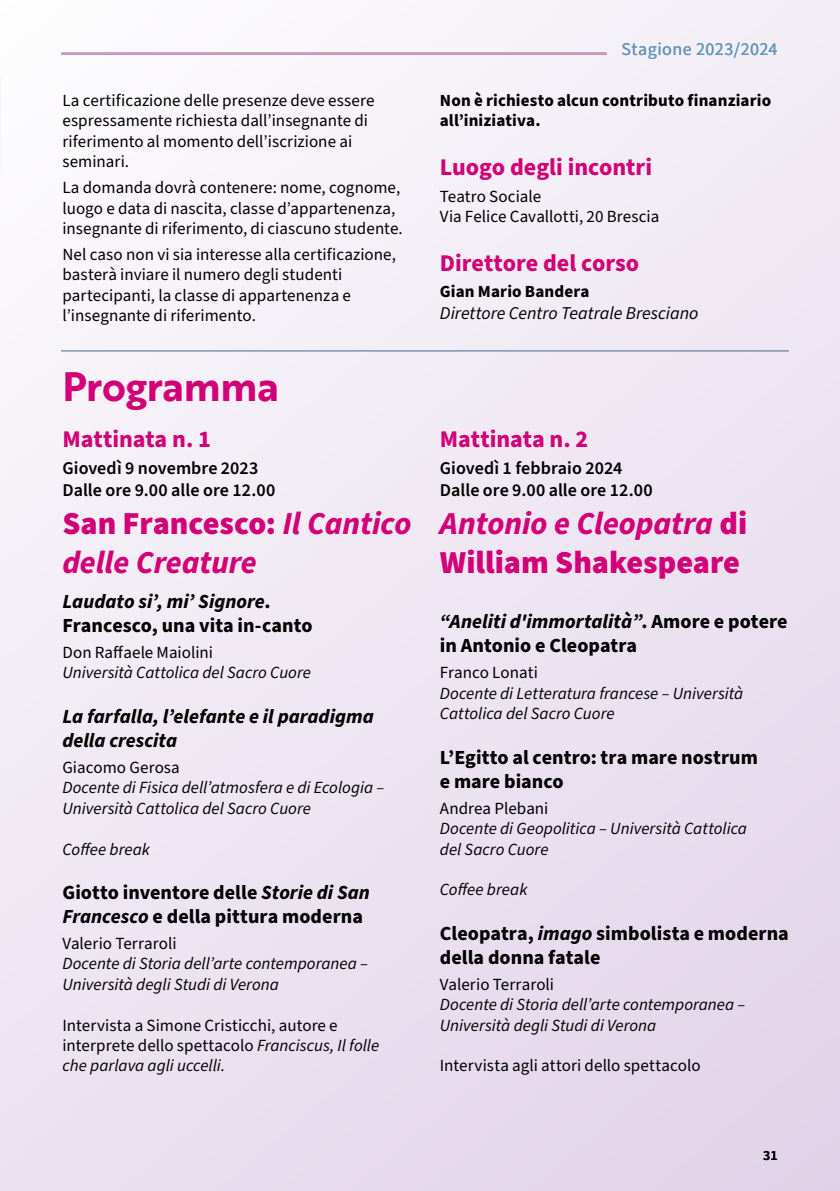
<style>
.page{position:relative;width:840px;height:1191px;background:#fff}
.page>*{position:absolute;margin:0;border:0;box-sizing:border-box;transform-origin:0 0}
.t1{font:40px "Brother 1816 Bold";letter-spacing:-.005em;color:#d20077}
.t2{font:900 32px/38.4px "Source Sans Pro";color:#d20077}
.t3{font:italic 700 32px/38.4px "Source Sans Pro";letter-spacing:-.005em;color:#d20077}
.t4{font:700 24px "Source Sans Pro";color:#d20077}
.t5{font:700 20px/24px "Source Sans Pro";color:#000}
.t6{font:italic 700 20px/24px "Source Sans Pro";color:#000}
.t7{font:600 18px/21.6px "Source Sans Pro";letter-spacing:.005em;color:#000}
.t8{font:italic 18px "Source Sans Pro";letter-spacing:-.005em;color:#000}
.t9{font:18px "Source Sans Pro";letter-spacing:.025em;color:#6595b8}
.t10{font:17px/20.4px "Source Sans Pro";letter-spacing:.005em;color:#000}
.t11{font:italic 17px/20.4px "Source Sans Pro";color:#000}
.t12{font:700 17px/20.4px "Source Sans Pro";letter-spacing:.01em;color:#000}
.t13{font:600 14px "Source Sans Pro";color:#000}
.s1{font-weight:900;font-style:normal}
.s2{font-style:italic}
.s3{font-weight:700;font-style:italic}
</style>
<div class="page">
<div style="left:0;top:0;width:839px;height:1191px;background:linear-gradient(to right,#f4f0f7,#e9dfef)"></div>
<hr style="left:62px;top:53px;width:543px;height:2px;background:#c3a3cc">
<hr style="left:0;top:77px;width:1px;height:149px;background:#ddcce5">
<hr style="left:61px;top:350px;width:727px;height:1px;background:#386f84">
<p class="t10" style="left:62px;top:90px;width:313px">La certificazione delle presenze deve essere espressamente richiesta dall’insegnante di riferimento al momento dell’iscrizione ai seminari.</p>
<p class="t10" style="left:62px;top:178px;width:341px">La domanda dovrà contenere: nome, cognome, luogo e data di nascita, classe d’appartenenza, insegnante di riferimento, di ciascuno studente.</p>
<p class="t10" style="left:62px;top:245px;width:335px">Nel caso non vi sia interesse alla certificazione, basterà inviare il numero degli studenti partecipanti, la classe di appartenenza e l’insegnante di riferimento.</p>
<h1 class="t1" style="left:62px;top:356px;width:218px">Programma</h1>
<h3 class="t4" style="left:62px;top:422px;width:150px">Mattinata n. 1</h3>
<p class="t7" style="left:62px;top:458px;width:214px">Giovedì 9 novembre 2023<br>Dalle ore 9.00 alle ore 12.00</p>
<h2 class="t3" style="left:62px;top:505px;width:350px"><span class="s1">San Francesco:</span> Il Cantico delle Creature</h2>
<p class="t5" style="left:62px;top:590px;width:251px"><span class="s2">Laudato si’, mi’ Signore</span>.<br>Francesco, una vita in-canto</p>
<p class="t10" style="left:62px;top:642px;width:152px">Don Raffaele Maiolini</p>
<p class="t11" style="left:62px;top:663px;width:250px">Università Cattolica del Sacro Cuore</p>
<p class="t6" style="left:62px;top:704px;width:312px">La farfalla, l’elefante e il paradigma della crescita</p>
<p class="t10" style="left:62px;top:757px;width:119px">Giacomo Gerosa</p>
<p class="t11" style="left:62px;top:778px;width:323px">Docente di Fisica dell’atmosfera e di Ecologia –<br>Università Cattolica del Sacro Cuore</p>
<p class="t11" style="left:62px;top:839px;width:89px">Coffee break</p>
<p class="t5" style="left:62px;top:880px;width:309px">Giotto inventore delle <span class="s2">Storie di San<br>Francesco</span> e della pittura moderna</p>
<p class="t10" style="left:62px;top:933px;width:116px">Valerio Terraroli</p>
<p class="t11" style="left:62px;top:954px;width:307px">Docente di Storia dell’arte contemporanea –<br>Università degli Studi di Verona</p>
<p class="t10" style="left:62px;top:1015px;width:318px">Intervista a Simone Cristicchi, autore e interprete dello spettacolo <span class="s2">Franciscus, Il folle che parlava agli uccelli.</span></p>
<p class="t9" style="left:621px;top:37px;width:157px">Stagione 2023/2024</p>
<p class="t12" style="left:439px;top:90px;width:332px">Non è richiesto alcun contributo finanziario all’iniziativa.</p>
<h3 class="t4" style="left:439px;top:151px;width:214px">Luogo degli incontri</h3>
<p class="t10" style="left:439px;top:186px;width:221px">Teatro Sociale<br>Via Felice Cavallotti, 20 Brescia</p>
<h3 class="t4" style="left:439px;top:247px;width:201px">Direttore del corso</h3>
<p class="t12" style="left:439px;top:282px;width:151px">Gian Mario Bandera</p>
<p class="t8" style="left:439px;top:301px;width:260px">Direttore Centro Teatrale Bresciano</p>
<h3 class="t4" style="left:439px;top:422px;width:150px">Mattinata n. 2</h3>
<p class="t7" style="left:439px;top:458px;width:214px">Giovedì 1 febbraio 2024<br>Dalle ore 9.00 alle ore 12.00</p>
<h2 class="t2" style="left:439px;top:505px;width:309px"><span class="s3">Antonio e Cleopatra</span> di<br>William Shakespeare</h2>
<p class="t5" style="left:439px;top:610px;width:349px"><span class="s2">“Aneliti d'immortalità”</span>. Amore e potere in Antonio e Cleopatra</p>
<p class="t10" style="left:439px;top:663px;width:99px">Franco Lonati</p>
<p class="t11" style="left:439px;top:683px;width:305px">Docente di Letteratura francese – Università<br>Cattolica del Sacro Cuore</p>
<p class="t5" style="left:439px;top:745px;width:319px">L’Egitto al centro: tra mare nostrum e mare bianco</p>
<p class="t10" style="left:439px;top:798px;width:110px">Andrea Plebani</p>
<p class="t11" style="left:439px;top:818px;width:308px">Docente di Geopolitica – Università Cattolica del Sacro Cuore</p>
<p class="t11" style="left:439px;top:880px;width:89px">Coffee break</p>
<p class="t5" style="left:439px;top:921px;width:350px">Cleopatra, <span class="s2">imago</span> simbolista e moderna della donna fatale</p>
<p class="t10" style="left:439px;top:974px;width:116px">Valerio Terraroli</p>
<p class="t11" style="left:439px;top:995px;width:307px">Docente di Storia dell’arte contemporanea –<br>Università degli Studi di Verona</p>
<p class="t10" style="left:439px;top:1056px;width:262px">Intervista agli attori dello spettacolo</p>
<p class="t13" style="left:762px;top:1146px;width:16px">31</p>
</div>
